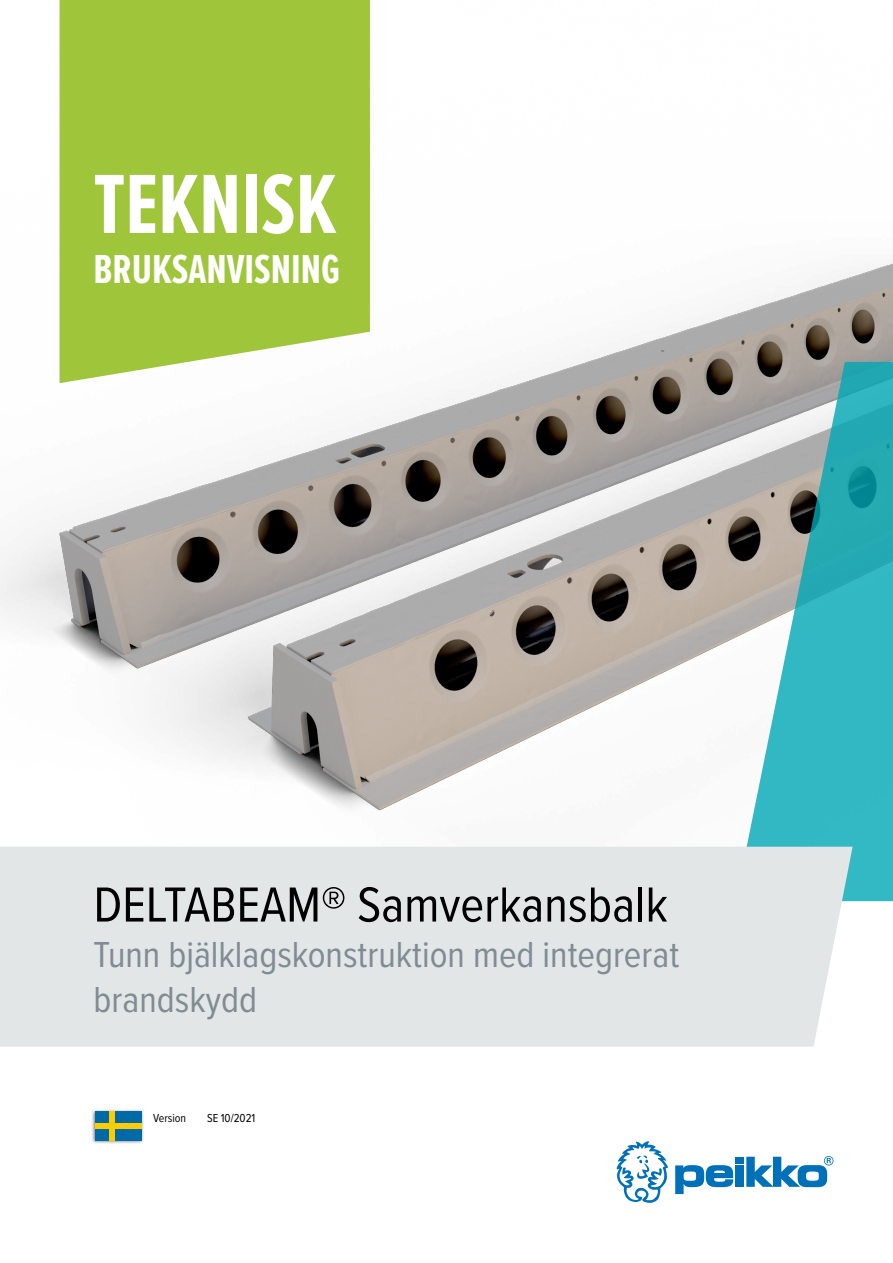
<style>
.page{position:relative;width:893px;height:1263px;background:#fff}
.page>*{position:absolute;margin:0;border:0;box-sizing:border-box;transform-origin:0 0}
.t1{font:700 87px "Proxima Nova Ex Cn";color:#fff}
.t2{font:51px "Proxima Nova Cond";color:#000}
.t3{font:700 42px "Proxima Nova Ex Cn";color:#fff}
.t4{font:37.5px/45px "Proxima Nova Cond";color:#808b94}
.t5{font:12px "Proxima Nova Cond";color:#000}
</style>
<div class="page">
<img style="left:0;top:0;width:893px;height:811px">
<div style="left:60px;top:0;width:310px;height:383px;background:#9fc63b"></div>
<svg style="left:675px;top:1165px;width:58px;height:29px"></svg>
<div style="left:735px;top:1157px;width:8px;height:6px;background:#0071b9"></div>
<div style="left:735px;top:1165px;width:8px;height:22px;background:#0071b9"></div>
<svg style="left:746px;top:1156px;width:87px;height:31px"></svg>
<svg style="left:616px;top:1141px;width:52px;height:62px"></svg>
<svg style="left:736px;top:362px;width:157px;height:539px;background:#62b5ba"></svg>
<div style="left:0;top:847px;width:853px;height:199px;background:#e3e6e6"></div>
<div style="left:91px;top:1108px;width:54px;height:36px;background:#000;opacity:.55"></div>
<div style="left:95px;top:1112px;width:46px;height:29px;background:#006aa7"></div>
<div style="left:109px;top:1112px;width:6px;height:29px;background:#fecc00"></div>
<div style="left:95px;top:1123px;width:46px;height:6px;background:#fecc00"></div>
<h1 class="t1" style="left:94px;top:141px;width:245px">TEKNISK</h1>
<p class="t3" style="left:94px;top:239px;width:248px">BRUKSANVISNING</p>
<h2 class="t2" style="left:94px;top:867px;width:576px">DELTABEAM® Samverkansbalk</h2>
<p class="t4" style="left:94px;top:930px;width:587px">Tunn bjälklagskonstruktion med integrerat brandskydd</p>
<p class="t5" style="left:153px;top:1109px;width:35px">Version</p>
<p class="t5" style="left:207px;top:1109px;width:50px">SE 10/2021</p>
</div>
